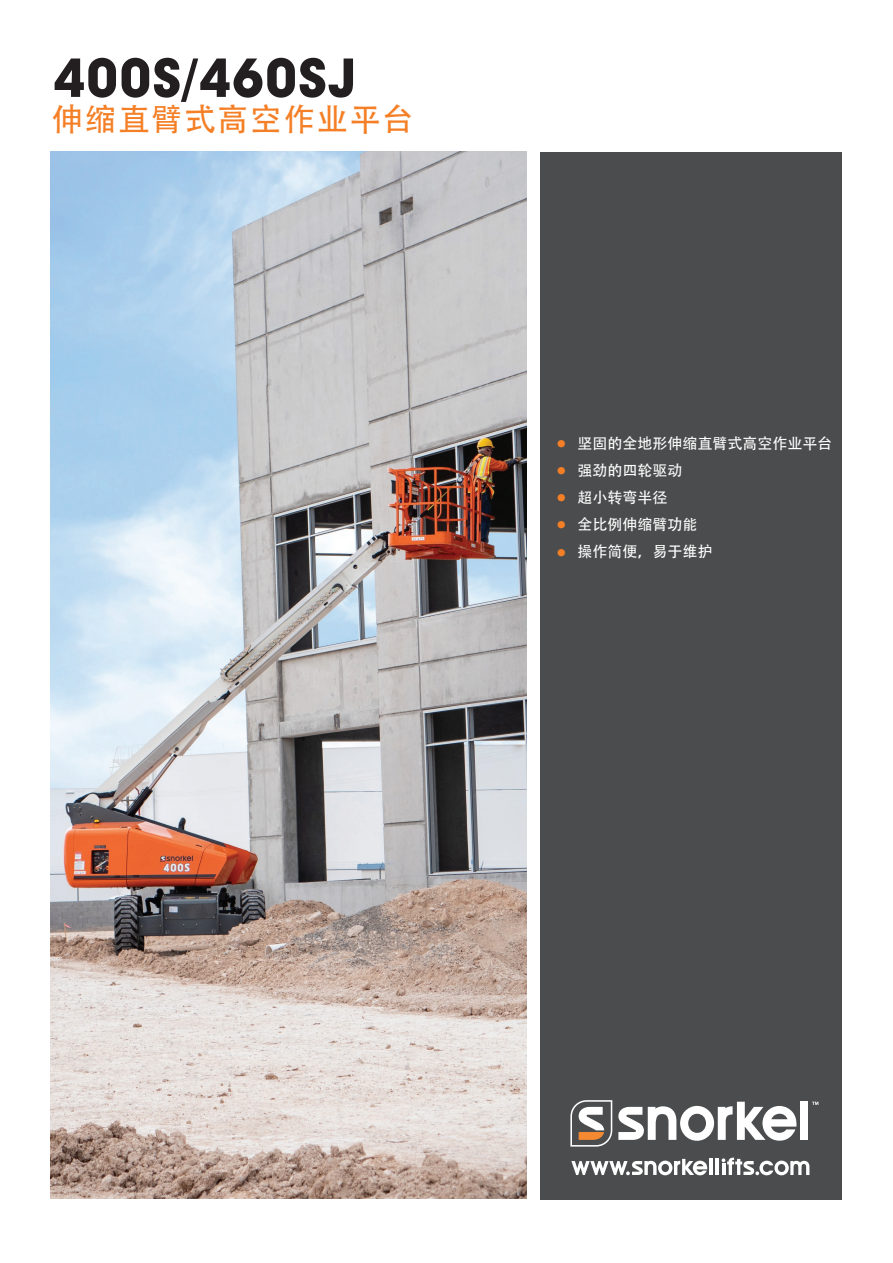
<style>
.page{position:relative;width:893px;height:1263px;background:#fff}
.page>*{position:absolute;margin:0;border:0;box-sizing:border-box;transform-origin:0 0}
.t1{font:700 54px "Avant Garde IT Cby BT";letter-spacing:.02em;color:#231f20}
.t2{font:31.5px "Adobe Heiti Std";letter-spacing:.05em;color:#f47f26}
.t3{font:15px "Adobe Heiti Std";color:#fff}
.s1{font-family:"Frutiger";font-weight:700;font-size:21px;color:#f47f26}
</style>
<div class="page">
<div style="left:540px;top:152px;width:301px;height:1047px;background:#4b4c4d"></div>
<hr style="left:709px;top:1159px;width:3px;height:16px;background:#fff">
<hr style="left:716px;top:1159px;width:3px;height:16px;background:#fff">
<svg style="left:571px;top:1159px;width:136px;height:16px"></svg>
<svg style="left:722px;top:1157px;width:87px;height:18px"></svg>
<svg style="left:812px;top:1102px;width:6px;height:3px"></svg>
<div style="left:800px;top:1102px;width:8px;height:38px;background:#fff"></div>
<svg style="left:618px;top:1102px;width:178px;height:39px"></svg>
<svg style="left:570px;top:1100px;width:42px;height:46px"></svg>
<img style="left:51px;top:151px;width:476px;height:1047px">
<p class="t1" style="left:53px;top:45px;width:304px">400S/460SJ</p>
<p class="t2" style="left:52px;top:100px;width:364px">伸缩直臂式高空作业平台</p>
<p class="t3" style="left:556px;top:434px;width:278px"><span class="s1">•</span> 坚固的全地形伸缩直臂式高空作业平台</p>
<p class="t3" style="left:556px;top:461px;width:128px"><span class="s1">•</span> 强劲的四轮驱动</p>
<p class="t3" style="left:556px;top:488px;width:113px"><span class="s1">•</span> 超小转弯半径</p>
<p class="t3" style="left:556px;top:516px;width:143px"><span class="s1">•</span> 全比例伸缩臂功能</p>
<p class="t3" style="left:556px;top:543px;width:158px"><span class="s1">•</span> 操作简便，易于维护</p>
</div>
